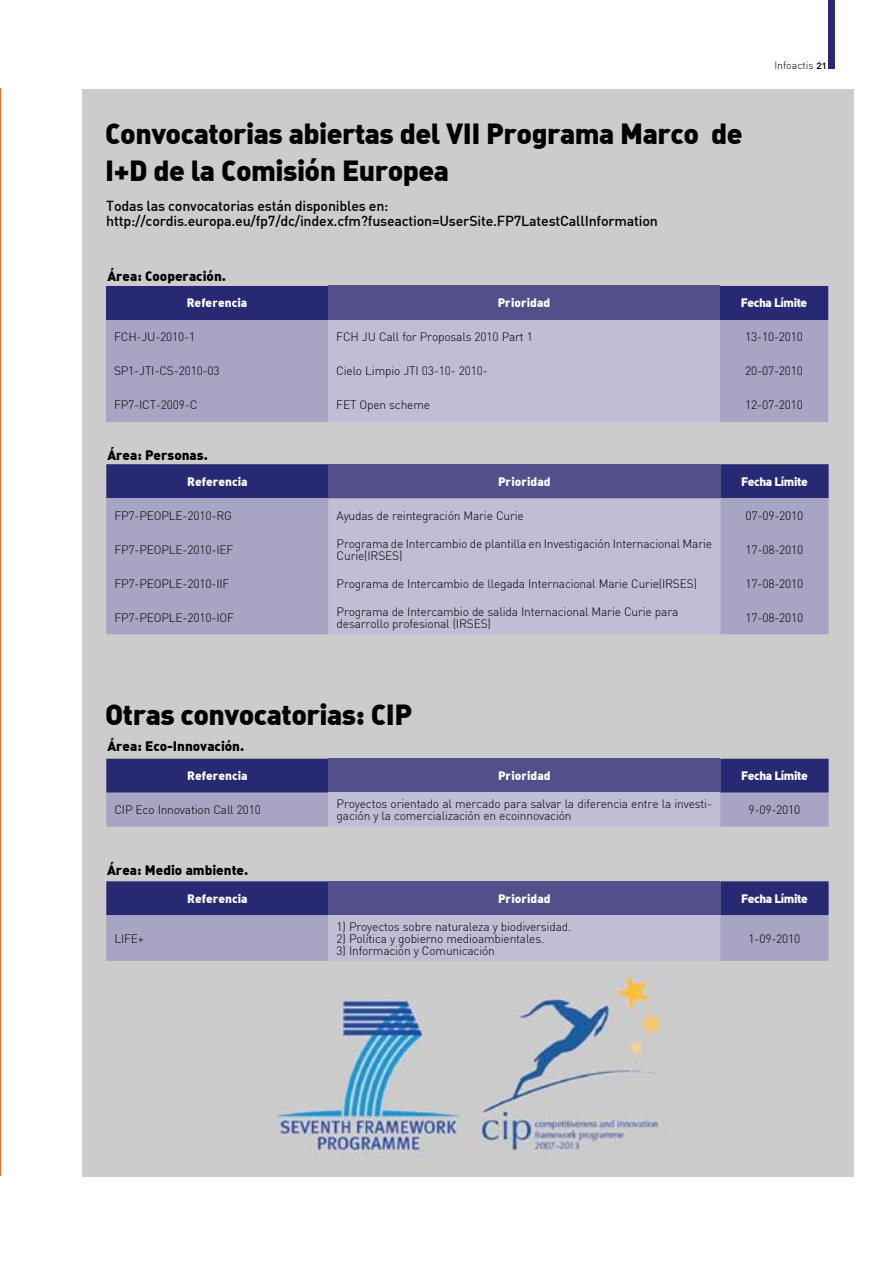
<style>
.page{position:relative;width:893px;height:1263px;background:#fff}
.page>*{position:absolute;margin:0;border:0;box-sizing:border-box;transform-origin:0 0}
.t1{font:900 28.5px/37.5px "DIN Alternate";letter-spacing:-.02em;color:#000}
.t2{font:500 14.25px/15px "DIN";letter-spacing:-.015em;color:#000}
.t3{font:900 13.5px "DIN Alternate";color:#000}
.t4{font:300 12px/12px "DIN";letter-spacing:-.015em;color:#000}
.t5{font:900 12px "DIN Alternate";color:#fff}
.t6{font:900 12px "DIN Alternate";letter-spacing:-.035em;color:#fff}
.t7{font:300 10.5px "DIN Alternate";color:#000}
.s1{font-weight:500}
</style>
<div class="page">
<div style="left:82px;top:89px;width:771px;height:1087px;background:#ccc"></div>
<div style="left:829px;top:0;width:6px;height:69px;background:#282973"></div>
<hr style="left:0;top:88px;width:1px;height:1087px;background:#f37122">
<svg style="left:106px;top:286px;width:722px;height:136px;background:#9794b9"></svg>
<div style="left:106px;top:464px;width:723px;height:34px;background:#282973"></div>
<div style="left:329px;top:464px;width:391px;height:34px;background:#534f8a"></div>
<div style="left:106px;top:498px;width:723px;height:136px;background:#a8a4c3"></div>
<div style="left:329px;top:498px;width:391px;height:136px;background:#c0bdd4"></div>
<svg style="left:106px;top:759px;width:723px;height:68px;background:#625f96"></svg>
<div style="left:329px;top:793px;width:391px;height:34px;background:#c0bdd4"></div>
<svg style="left:106px;top:881px;width:723px;height:80px;background:#686599"></svg>
<div style="left:329px;top:915px;width:391px;height:46px;background:#c0bdd4"></div>
<h1 class="t1" style="left:105px;top:113px;width:639px">Convocatorias abiertas del VII Programa Marco de<br>I+D de la Comisión Europea</h1>
<p class="t2" style="left:106px;top:198px;width:553px">Todas las convocatorias están disponibles en: http://cordis.europa.eu/fp7/dc/index.cfm?fuseaction=UserSite.FP7LatestCallInformation</p>
<p class="t3" style="left:107px;top:267px;width:120px">Área: Cooperación.</p>
<p class="t7" style="left:774px;top:59px;width:54px">Infoactis <span class="s1">21</span></p>
<p class="t5" style="left:187px;top:295px;width:62px">Referencia</p>
<p class="t5" style="left:498px;top:295px;width:54px">Prioridad</p>
<p class="t6" style="left:741px;top:295px;width:68px">Fecha Límite</p>
<p class="t4" style="left:114px;top:331px;width:83px">FCH-JU-2010-1</p>
<p class="t4" style="left:336px;top:331px;width:198px">FCH JU Call for Proposals 2010 Part 1</p>
<p class="t4" style="left:745px;top:331px;width:59px">13-10-2010</p>
<p class="t4" style="left:114px;top:365px;width:107px">SP1-JTI-CS-2010-03</p>
<p class="t4" style="left:336px;top:365px;width:153px">Cielo Limpio JTI 03-10- 2010-</p>
<p class="t4" style="left:745px;top:365px;width:59px">20-07-2010</p>
<p class="t4" style="left:114px;top:399px;width:85px">FP7-ICT-2009-C</p>
<p class="t4" style="left:336px;top:399px;width:95px">FET Open scheme</p>
<p class="t4" style="left:745px;top:399px;width:59px">12-07-2010</p>
<p class="t3" style="left:107px;top:446px;width:102px">Área: Personas.</p>
<p class="t5" style="left:187px;top:473px;width:62px">Referencia</p>
<p class="t5" style="left:498px;top:473px;width:54px">Prioridad</p>
<p class="t6" style="left:741px;top:473px;width:68px">Fecha Límite</p>
<p class="t4" style="left:114px;top:509px;width:119px">FP7-PEOPLE-2010-RG</p>
<p class="t4" style="left:337px;top:509px;width:189px">Ayudas de reintegración Marie Curie</p>
<p class="t4" style="left:745px;top:509px;width:59px">07-09-2010</p>
<p class="t4" style="left:114px;top:543px;width:120px">FP7-PEOPLE-2010-IEF</p>
<p class="t4" style="left:337px;top:537px;width:377px">Programa de Intercambio de plantilla en Investigación Internacional Marie<br>Curie(IRSES)</p>
<p class="t4" style="left:745px;top:543px;width:59px">17-08-2010</p>
<p class="t4" style="left:114px;top:577px;width:117px">FP7-PEOPLE-2010-IIF</p>
<p class="t4" style="left:337px;top:577px;width:362px">Programa de Intercambio de llegada Internacional Marie Curie(IRSES)</p>
<p class="t4" style="left:745px;top:577px;width:59px">17-08-2010</p>
<p class="t4" style="left:114px;top:611px;width:121px">FP7-PEOPLE-2010-IOF</p>
<p class="t4" style="left:337px;top:605px;width:343px">Programa de Intercambio de salida Internacional Marie Curie para desarrollo profesional (IRSES)</p>
<p class="t4" style="left:745px;top:611px;width:59px">17-08-2010</p>
<h1 class="t1" style="left:105px;top:694px;width:309px">Otras convocatorias: CIP</h1>
<p class="t3" style="left:107px;top:737px;width:138px">Área: Eco-Innovación.</p>
<p class="t5" style="left:187px;top:768px;width:62px">Referencia</p>
<p class="t5" style="left:498px;top:768px;width:54px">Prioridad</p>
<p class="t6" style="left:741px;top:768px;width:68px">Fecha Límite</p>
<p class="t4" style="left:114px;top:804px;width:148px">CIP Eco Innovation Call 2010</p>
<p class="t4" style="left:337px;top:798px;width:377px">Proyectos orientado al mercado para salvar la diferencia entre la investi&shy;gación y la comercialización en ecoinnovación</p>
<p class="t4" style="left:748px;top:804px;width:53px">9-09-2010</p>
<p class="t3" style="left:107px;top:861px;width:143px">Área: Medio ambiente.</p>
<p class="t4" style="left:114px;top:932px;width:31px">LIFE+</p>
<p class="t5" style="left:187px;top:890px;width:62px">Referencia</p>
<p class="t5" style="left:498px;top:890px;width:54px">Prioridad</p>
<p class="t6" style="left:741px;top:890px;width:68px">Fecha Límite</p>
<p class="t4" style="left:337px;top:920px;width:236px">1) Proyectos sobre naturaleza y biodiversidad.</p>
<p class="t4" style="left:337px;top:932px;width:209px">2) Política y gobierno medioambientales.</p>
<p class="t4" style="left:337px;top:944px;width:160px">3) Información y Comunicación</p>
<p class="t4" style="left:748px;top:932px;width:53px">1-09-2010</p>
</div>
